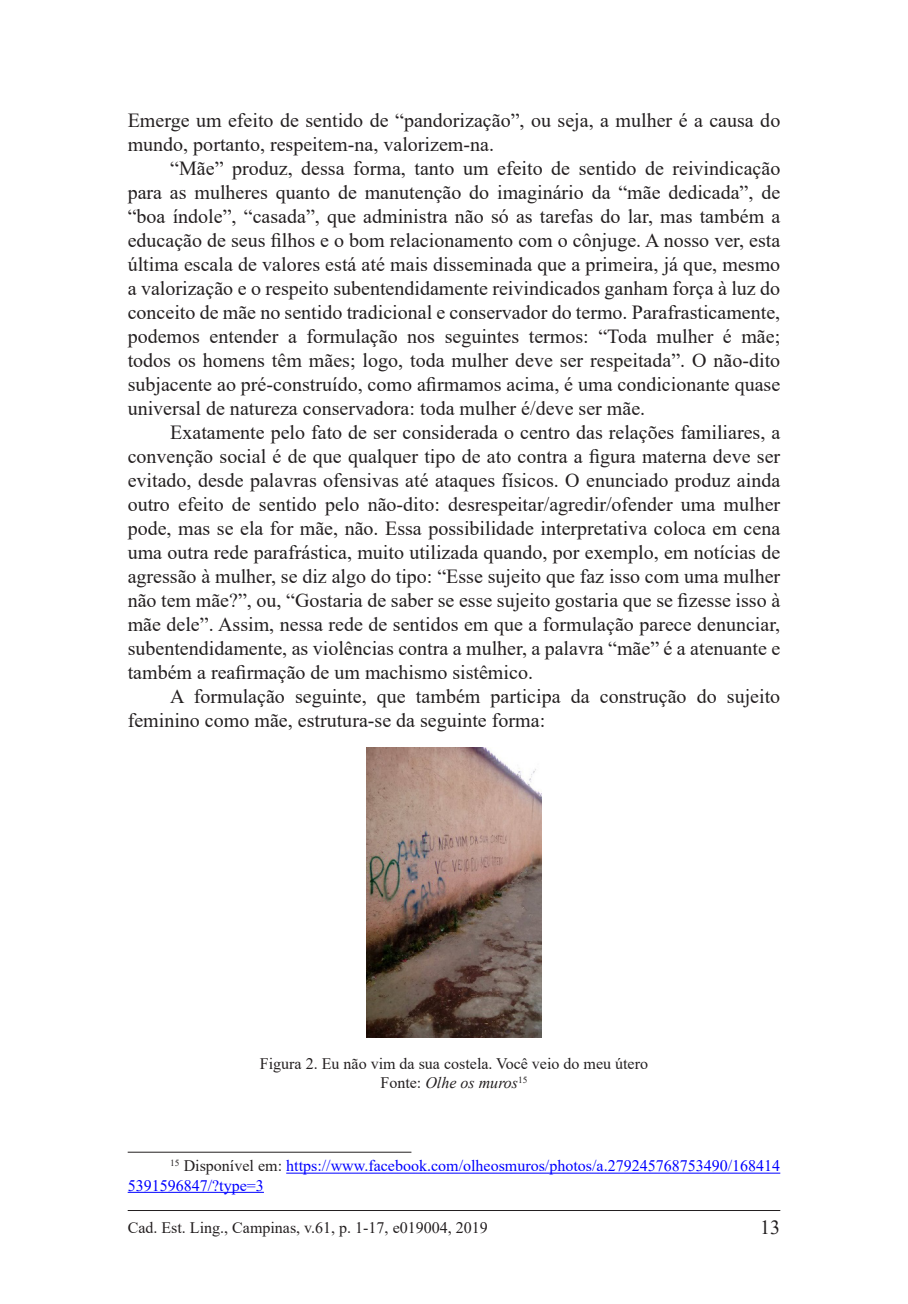
<style>
.page{position:relative;width:908px;height:1304px;background:#fff}
.page>*{position:absolute;margin:0;border:0;box-sizing:border-box;transform-origin:0 0}
.Corpo_de_texto{font:20px/24px "Times New Roman";color:#231f20}
.Texto_de_nota_de_rod{font:16px/19.2px "Times New Roman";color:#00f}
.Legenda{font:16px "Times New Roman";color:#231f20}
.Legenda-2{font:italic 16px "Times New Roman";color:#231f20}
.s1{font-style:normal}
.s2{color:#231f20}
</style>
<div class="page">
<hr style="left:128px;top:1210px;width:652px;height:1px;background:#231f20">
<img style="left:367px;top:748px;width:173px;height:290px">
<hr style="left:128px;top:1152px;width:283px;height:1px;background:#231f20">
<hr style="left:286px;top:1173px;width:494px;height:1px;background:#00f">
<hr style="left:128px;top:1192px;width:136px;height:1px;background:#00f">
<p class="Corpo_de_texto" style="left:128px;top:108px;width:654px">Emerge um efeito de sentido de “pandorização”, ou seja, a mulher é a causa do mundo, portanto, respeitem-na, valorizem-na.</p>
<p class="Corpo_de_texto" style="left:128px;top:156px;width:653px;text-align:justify;text-indent:43px">“Mãe” produz, dessa forma, tanto um efeito de sentido de reivindicação para as mulheres quanto de manutenção do imaginário da “mãe dedicada”, de “boa índole”, “casada”, que administra não só as tarefas do lar, mas também a educação de seus filhos e o bom relacionamento com o cônjuge. A nosso ver, esta última escala de valores está até mais disseminada que a primeira, já que, mesmo a valorização e o respeito subentendidamente reivindicados ganham força à luz do conceito de mãe no sentido tradicional e conservador do termo. Parafrasticamente, podemos entender a formulação nos seguintes termos: “Toda mulher é mãe; todos os homens têm mães; logo, toda mulher deve ser respeitada”. O não-dito subjacente ao pré-construído, como afirmamos acima, é uma condicionante quase universal de natureza conservadora: toda mulher é/deve ser mãe.</p>
<p class="Corpo_de_texto" style="left:128px;top:420px;width:653px;text-align:justify;text-indent:43px">Exatamente pelo fato de ser considerada o centro das relações familiares, a convenção social é de que qualquer tipo de ato contra a figura materna deve ser evitado, desde palavras ofensivas até ataques físicos. O enunciado produz ainda outro efeito de sentido pelo não-dito: desrespeitar/agredir/ofender uma mulher pode, mas se ela for mãe, não. Essa possibilidade interpretativa coloca em cena uma outra rede parafrástica, muito utilizada quando, por exemplo, em notícias de agressão à mulher, se diz algo do tipo: “Esse sujeito que faz isso com uma mulher não tem mãe?”, ou, “Gostaria de saber se esse sujeito gostaria que se fizesse isso à mãe dele”. Assim, nessa rede de sentidos em que a formulação parece denunciar, subentendidamente, as violências contra a mulher, a palavra “mãe” é a atenuante e também a reafirmação de um machismo sistêmico.</p>
<p class="Corpo_de_texto" style="left:128px;top:684px;width:653px;text-indent:43px">A formulação seguinte, que também participa da construção do sujeito feminino como mãe, estrutura-se da seguinte forma:</p>
<p class="Legenda" style="left:260px;top:1052px;width:389px">Figura 2. Eu não vim da sua costela. Você veio do meu útero</p>
<p class="Legenda-2" style="left:380px;top:1072px;width:148px"><span class="s1">Fonte:</span> Olhe os muros<sup>15</sup></p>
<p class="Texto_de_nota_de_rod" style="left:128px;top:1156px;width:653px;text-indent:43px"><sup>15</sup> <span class="s2">Disponível em:</span> https://www.facebook.com/olheosmuros/photos/a.279245768753490/168414<br>5391596847/?type=3</p>
<p class="Legenda" style="left:128px;top:1216px;width:361px">Cad. Est. Ling., Campinas, v.61, p. 1-17, e019004, 2019</p>
<p class="Corpo_de_texto" style="left:760px;top:1215px;width:21px">13</p>
</div>
